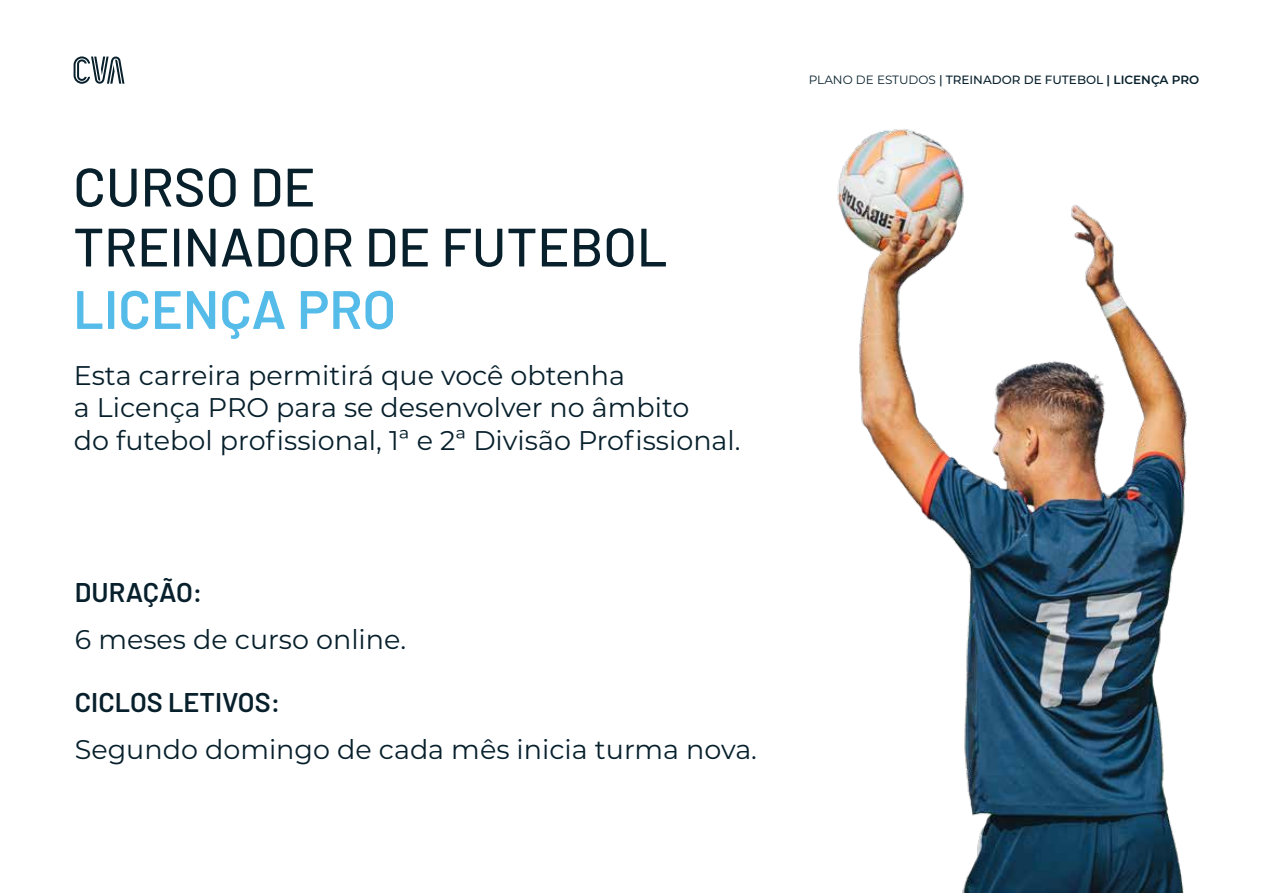
<style>
.page{position:relative;width:1263px;height:893px;background:#fff}
.page>*{position:absolute;margin:0;border:0;box-sizing:border-box;transform-origin:0 0}
.t1{font:500 54px/60px "Barlow";color:#07202c}
.t2{font:600 54px "Barlow";color:#55bce9}
.t3{font:27px/32.4px "Montserrat";color:#07202c}
.t4{font:600 27px "Barlow";color:#07202c}
.t5{font:500 12px "Montserrat";color:#07202c}
.s1{font-weight:400}
.s2{font-weight:600}
</style>
<div class="page">
<img style="left:837px;top:129px;width:350px;height:764px">
<svg style="left:74px;top:56px;width:50px;height:28px"></svg>
<h1 class="t1" style="left:73px;top:153px;width:596px">CURSO DE<br>TREINADOR DE FUTEBOL</h1>
<h1 class="t2" style="left:73px;top:270px;width:324px">LICENÇA PRO</h1>
<p class="t3" style="left:74px;top:358px;width:668px">Esta carreira permitirá que você obtenha<br>a Licença PRO para se desenvolver no âmbito<br>do futebol profissional, 1ª e 2ª Divisão Profissional.</p>
<p class="t4" style="left:75px;top:572px;width:129px">DURAÇÃO:</p>
<p class="t3" style="left:75px;top:622px;width:333px">6 meses de curso online.</p>
<p class="t4" style="left:75px;top:683px;width:207px">CICLOS LETIVOS:</p>
<p class="t3" style="left:75px;top:732px;width:684px">Segundo domingo de cada mês inicia turma nova.</p>
<p class="t5" style="left:809px;top:71px;width:392px"><span class="s1">PLANO DE ESTUDOS</span> | TREINADOR DE FUTEBOL <span class="s2">| LICENÇA PRO</span></p>
</div>
